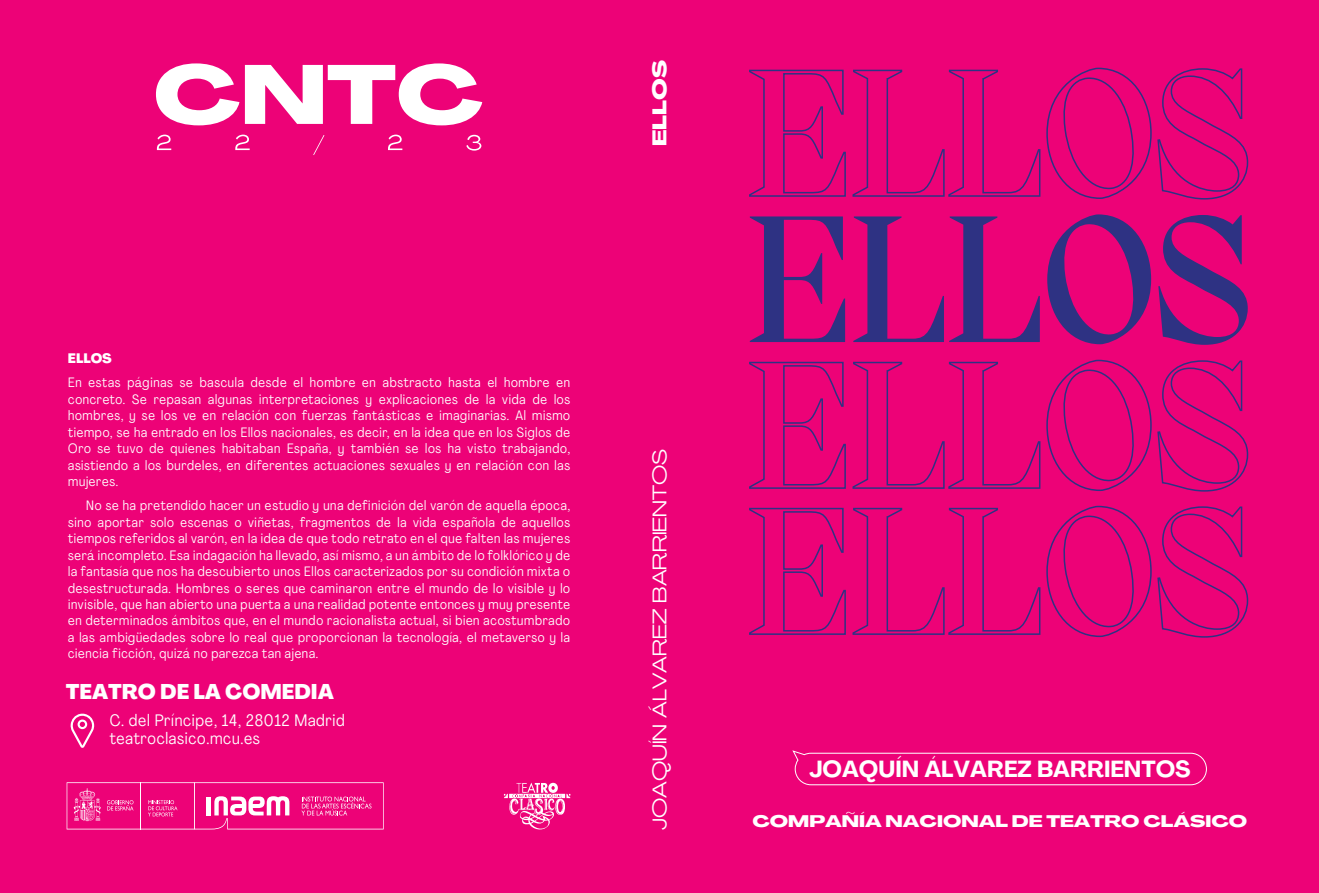
<style>
.page{position:relative;width:1319px;height:893px;background:#fff}
.page>*{position:absolute;margin:0;border:0;box-sizing:border-box;transform-origin:0 0}
.t1{font:500 186px "Migra";letter-spacing:.005em;color:#2e3283}
.t2{font:700 22.95px "Agrandir";color:#fff}
.t3{font:800 21px "Agrandir";color:#fff}
.t4{font:19.5px "Agrandir Grand";color:#fff}
.t5{font:800 19.5px "Agrandir Grand";color:#fff}
.t6{font:16.5px/18px "Agrandir Text";color:#fff}
.t7{font:800 16.5px "Agrandir Grand";color:#fff}
.t8{font:13.5px/16.5px "Agrandir Text";letter-spacing:.005em;color:#fff;text-align:justify}
.t9{font:800 13.5px "Agrandir";letter-spacing:-.005em;color:#fff}
</style>
<div class="page">
<div style="left:0;top:0;width:1318px;height:893px;background:#ed0277"></div>
<svg style="left:749px;top:359px;width:499px;height:133px"></svg>
<svg style="left:749px;top:505px;width:499px;height:133px"></svg>
<svg style="left:749px;top:67px;width:499px;height:133px"></svg>
<svg style="left:67px;top:782px;width:316px;height:47px"></svg>
<svg style="left:504px;top:782px;width:66px;height:48px"></svg>
<svg style="left:70px;top:714px;width:25px;height:34px"></svg>
<svg style="left:156px;top:63px;width:83px;height:62px"></svg>
<svg style="left:245px;top:63px;width:237px;height:62px"></svg>
<svg style="left:157px;top:135px;width:14px;height:15px"></svg>
<svg style="left:235px;top:135px;width:15px;height:15px"></svg>
<svg style="left:313px;top:135px;width:11px;height:20px"></svg>
<svg style="left:388px;top:135px;width:14px;height:15px"></svg>
<svg style="left:466px;top:135px;width:15px;height:16px"></svg>
<svg style="left:792px;top:750px;width:415px;height:36px"></svg>
<h3 class="t5" style="left:647px;top:146px;width:87px;rotate:-90deg">ELLOS</h3>
<p class="t9" style="left:68px;top:350px;width:45px">ELLOS</p>
<p class="t8" style="left:68px;top:374px;width:504px">En estas páginas se bascula desde el hombre en abstracto hasta el hombre en concreto. Se repasan algunas interpretaciones y explicaciones de la vida de los hombres, y se los ve en relación con fuerzas fantásticas e imaginarias. Al mismo tiempo, se ha entrado en los Ellos nacionales, es decir, en la idea que en los Siglos de Oro se tuvo de quienes habitaban España, y también se los ha visto trabajando, asistiendo a los burdeles, en diferentes actuaciones sexuales y en relación con las mujeres.</p>
<p class="t8" style="left:68px;top:497px;width:504px;text-indent:18px">No se ha pretendido hacer un estudio y una definición del varón de aquella época, sino aportar solo escenas o viñetas, fragmentos de la vida española de aquellos tiempos referidos al varón, en la idea de que todo retrato en el que falten las mujeres será incompleto. Esa indagación ha llevado, así mismo, a un ámbito de lo folklórico y de la fantasía que nos ha descubierto unos Ellos caracterizados por su condición mixta o desestructurada. Hombres o seres que caminaron entre el mundo de lo visible y lo invisible, que han abierto una puerta a una realidad potente entonces y muy presente en determinados ámbitos que, en el mundo racionalista actual, si bien acostumbrado a las ambigüedades sobre lo real que proporcionan la tecnología, el metaverso y la ciencia ficción, quizá no parezca tan ajena.</p>
<h3 class="t3" style="left:66px;top:679px;width:269px">TEATRO DE LA COMEDIA</h3>
<p class="t6" style="left:109px;top:711px;width:237px">C. del Príncipe, 14, 28012 Madrid teatroclasico.mcu.es</p>
<h3 class="t4" style="left:647px;top:830px;width:382px;rotate:-90deg">JOAQUÍN ÁLVAREZ BARRIENTOS</h3>
<h1 class="t1" style="left:748px;top:148px;width:505px">ELLOS</h1>
<h2 class="t2" style="left:809px;top:755px;width:383px">JOAQUÍN ÁLVAREZ BARRIENTOS</h2>
<p class="t7" style="left:752px;top:811px;width:496px">COMPAÑÍA NACIONAL DE TEATRO CLÁSICO</p>
</div>
